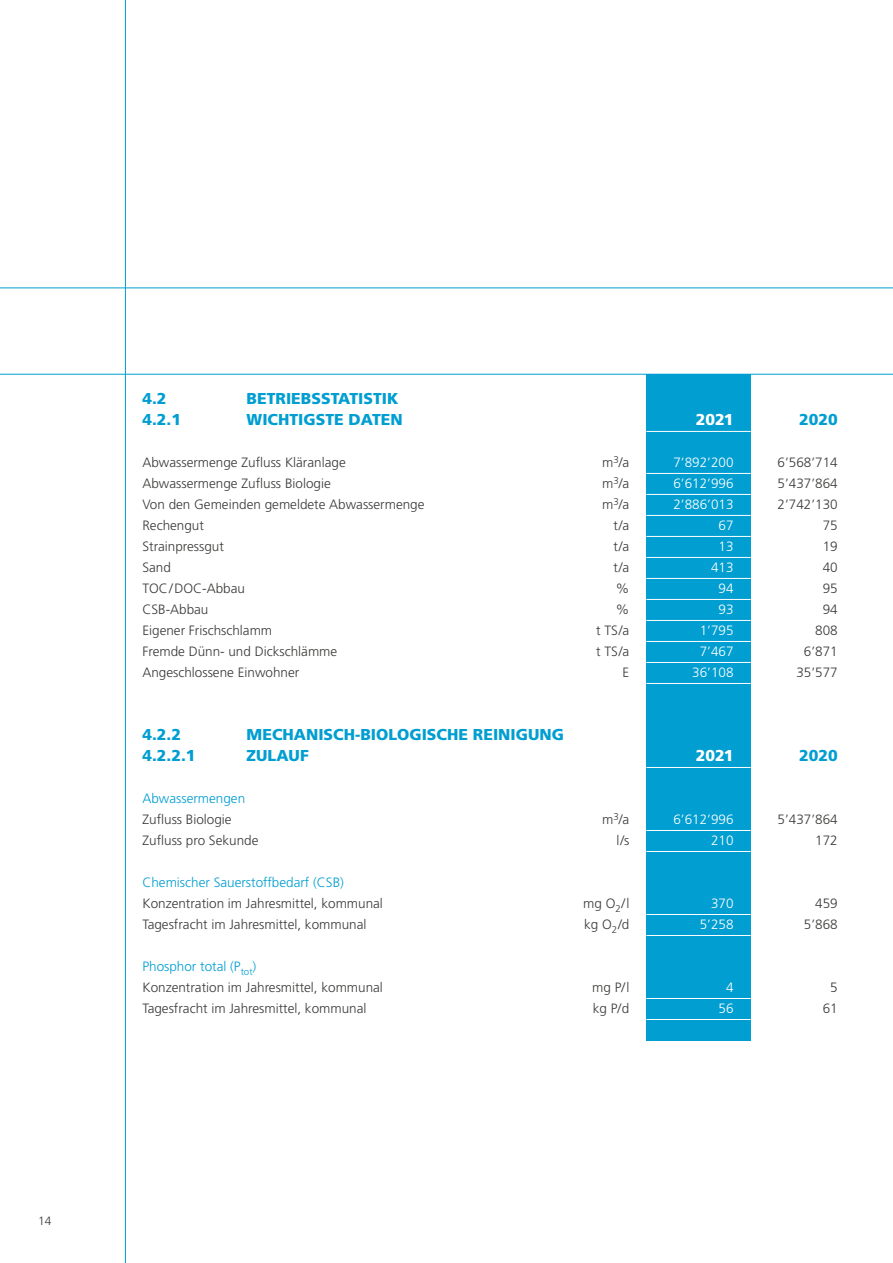
<style>
.page{position:relative;width:893px;height:1263px;background:#fff}
.page>*{position:absolute;margin:0;border:0;box-sizing:border-box;transform-origin:0 0}
.t1{font:900 15.75px "Frutiger CE";color:#009ed1}
.t2{font:900 15.75px "Frutiger CE";color:#fff}
.t3{font:300 13.5px/21px "Frutiger CE";color:#3a3a39}
.t4{font:300 13.5px "Frutiger CE";color:#fff}
.t5{font:300 13.5px "Frutiger CE";color:#009ed1}
.t6{font:300 12px "Frutiger CE";color:#3a3a39}
.s1{color:#009ed1}
</style>
<div class="page">
<div style="left:646px;top:374px;width:104px;height:667px;background:#009ed1"></div>
<hr style="left:646px;top:431px;width:104px;height:1px;background:#fff">
<hr style="left:646px;top:473px;width:104px;height:1px;background:#fff">
<hr style="left:646px;top:494px;width:104px;height:1px;background:#fff">
<hr style="left:646px;top:515px;width:104px;height:1px;background:#fff">
<hr style="left:646px;top:536px;width:104px;height:1px;background:#fff">
<hr style="left:646px;top:557px;width:104px;height:1px;background:#fff">
<hr style="left:646px;top:578px;width:104px;height:1px;background:#fff">
<hr style="left:646px;top:599px;width:104px;height:1px;background:#fff">
<hr style="left:646px;top:620px;width:104px;height:1px;background:#fff">
<hr style="left:646px;top:641px;width:104px;height:1px;background:#fff">
<hr style="left:646px;top:662px;width:104px;height:1px;background:#fff">
<hr style="left:646px;top:683px;width:104px;height:1px;background:#fff">
<hr style="left:646px;top:767px;width:104px;height:1px;background:#fff">
<hr style="left:646px;top:830px;width:104px;height:1px;background:#fff">
<hr style="left:646px;top:851px;width:104px;height:1px;background:#fff">
<hr style="left:646px;top:914px;width:104px;height:1px;background:#fff">
<hr style="left:646px;top:935px;width:104px;height:1px;background:#fff">
<hr style="left:646px;top:998px;width:104px;height:1px;background:#fff">
<hr style="left:646px;top:1019px;width:104px;height:1px;background:#fff">
<hr style="left:125px;top:0;width:1px;height:1263px;background:#009ed1">
<hr style="left:0;top:288px;width:893px;height:1px;background:#009ed1">
<hr style="left:0;top:374px;width:893px;height:1px;background:#009ed1">
<p class="t6" style="left:38px;top:1213px;width:15px">14</p>
<p class="t1" style="left:142px;top:389px;width:26px">4.2</p>
<p class="t1" style="left:247px;top:389px;width:153px">BETRIEBSSTATISTIK</p>
<p class="t1" style="left:142px;top:410px;width:40px">4.2.1</p>
<p class="t1" style="left:247px;top:410px;width:158px">WICHTIGSTE DATEN</p>
<p class="t2" style="left:696px;top:410px;width:39px">2021</p>
<p class="t1" style="left:799px;top:410px;width:40px">2020</p>
<p class="t3" style="left:142px;top:451px;width:205px">Abwassermenge Zufluss Kläranlage</p>
<p class="t3" style="left:602px;top:451px;width:29px">m<sup>3</sup>/a</p>
<p class="t4" style="left:673px;top:454px;width:62px">7’892’200</p>
<p class="t3" style="left:778px;top:451px;width:62px">6’568’714</p>
<p class="t3" style="left:142px;top:472px;width:190px">Abwassermenge Zufluss Biologie</p>
<p class="t3" style="left:602px;top:472px;width:29px">m<sup>3</sup>/a</p>
<p class="t4" style="left:673px;top:475px;width:62px">6’612’996</p>
<p class="t3" style="left:778px;top:472px;width:62px">5’437’864</p>
<p class="t3" style="left:142px;top:493px;width:284px">Von den Gemeinden gemeldete Abwassermenge</p>
<p class="t3" style="left:602px;top:493px;width:29px">m<sup>3</sup>/a</p>
<p class="t4" style="left:673px;top:496px;width:62px">2’886’013</p>
<p class="t3" style="left:778px;top:493px;width:62px">2’742’130</p>
<p class="t3" style="left:142px;top:514px;width:63px">Rechengut</p>
<p class="t3" style="left:613px;top:514px;width:18px">t/a</p>
<p class="t4" style="left:718px;top:517px;width:17px">67</p>
<p class="t3" style="left:823px;top:514px;width:17px">75</p>
<p class="t3" style="left:142px;top:535px;width:83px">Strainpressgut</p>
<p class="t3" style="left:613px;top:535px;width:18px">t/a</p>
<p class="t4" style="left:718px;top:538px;width:17px">13</p>
<p class="t3" style="left:823px;top:535px;width:17px">19</p>
<p class="t3" style="left:142px;top:556px;width:30px">Sand</p>
<p class="t3" style="left:613px;top:556px;width:18px">t/a</p>
<p class="t4" style="left:711px;top:559px;width:24px">413</p>
<p class="t3" style="left:823px;top:556px;width:17px">40</p>
<p class="t3" style="left:142px;top:577px;width:104px">TOC/DOC-Abbau</p>
<p class="t3" style="left:616px;top:577px;width:15px">%</p>
<p class="t4" style="left:718px;top:580px;width:17px">94</p>
<p class="t3" style="left:823px;top:577px;width:17px">95</p>
<p class="t3" style="left:142px;top:598px;width:68px">CSB-Abbau</p>
<p class="t3" style="left:616px;top:598px;width:15px">%</p>
<p class="t4" style="left:718px;top:601px;width:17px">93</p>
<p class="t3" style="left:823px;top:598px;width:17px">94</p>
<p class="t3" style="left:142px;top:619px;width:131px">Eigener Frischschlamm</p>
<p class="t3" style="left:596px;top:619px;width:35px">t TS/a</p>
<p class="t4" style="left:700px;top:622px;width:35px">1’795</p>
<p class="t3" style="left:815px;top:619px;width:24px">808</p>
<p class="t3" style="left:142px;top:640px;width:196px">Fremde Dünn- und Dickschlämme</p>
<p class="t3" style="left:596px;top:640px;width:35px">t TS/a</p>
<p class="t4" style="left:700px;top:643px;width:35px">7’467</p>
<p class="t3" style="left:804px;top:640px;width:35px">6’871</p>
<p class="t3" style="left:142px;top:661px;width:158px">Angeschlossene Einwohner</p>
<p class="t3" style="left:623px;top:661px;width:8px">E</p>
<p class="t4" style="left:692px;top:664px;width:43px">36’108</p>
<p class="t3" style="left:796px;top:661px;width:43px">35’577</p>
<p class="t1" style="left:142px;top:725px;width:40px">4.2.2</p>
<p class="t1" style="left:247px;top:725px;width:319px">MECHANISCH-BIOLOGISCHE REINIGUNG</p>
<p class="t1" style="left:142px;top:746px;width:55px">4.2.2.1</p>
<p class="t1" style="left:247px;top:746px;width:64px">ZULAUF</p>
<p class="t2" style="left:696px;top:746px;width:39px">2021</p>
<p class="t1" style="left:799px;top:746px;width:40px">2020</p>
<p class="t5" style="left:142px;top:790px;width:104px">Abwassermengen</p>
<p class="t3" style="left:142px;top:808px;width:91px">Zufluss Biologie</p>
<p class="t3" style="left:602px;top:808px;width:29px">m<sup>3</sup>/a</p>
<p class="t4" style="left:673px;top:811px;width:62px">6’612’996</p>
<p class="t3" style="left:778px;top:808px;width:62px">5’437’864</p>
<p class="t3" style="left:142px;top:829px;width:118px">Zufluss pro Sekunde</p>
<p class="t3" style="left:616px;top:829px;width:15px">l/s</p>
<p class="t4" style="left:711px;top:832px;width:24px">210</p>
<p class="t3" style="left:815px;top:829px;width:24px">172</p>
<p class="t5" style="left:142px;top:874px;width:203px">Chemischer Sauerstoffbedarf (CSB)</p>
<p class="t3" style="left:142px;top:892px;width:242px">Konzentration im Jahresmittel, kommunal</p>
<p class="t3" style="left:583px;top:892px;width:48px">mg O<sub>2</sub>/l</p>
<p class="t4" style="left:711px;top:895px;width:24px">370</p>
<p class="t3" style="left:815px;top:892px;width:24px">459</p>
<p class="t3" style="left:142px;top:913px;width:225px">Tagesfracht im Jahresmittel, kommunal</p>
<p class="t3" style="left:584px;top:913px;width:47px">kg O<sub>2</sub>/d</p>
<p class="t4" style="left:700px;top:916px;width:35px">5’258</p>
<p class="t3" style="left:804px;top:913px;width:35px">5’868</p>
<p class="t3" style="left:142px;top:955px;width:242px"><span class="s1">Phosphor total (P</span><sub>tot</sub><span class="s1">)<br></span>Konzentration im Jahresmittel, kommunal</p>
<p class="t3" style="left:592px;top:976px;width:39px">mg P/l</p>
<p class="t4" style="left:726px;top:979px;width:9px">4</p>
<p class="t3" style="left:830px;top:976px;width:9px">5</p>
<p class="t3" style="left:142px;top:997px;width:225px">Tagesfracht im Jahresmittel, kommunal</p>
<p class="t3" style="left:593px;top:997px;width:38px">kg P/d</p>
<p class="t4" style="left:718px;top:1000px;width:17px">56</p>
<p class="t3" style="left:823px;top:997px;width:17px">61</p>
</div>
